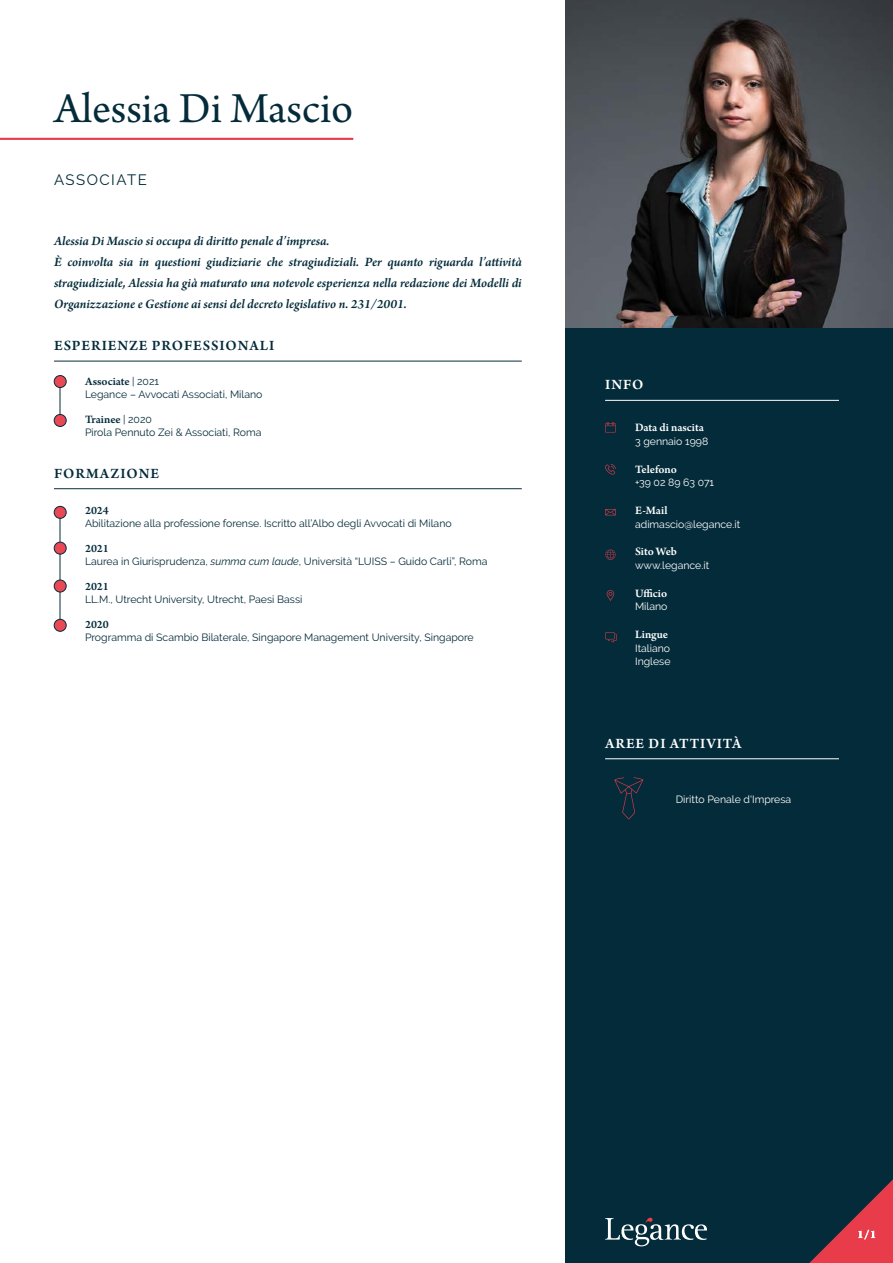
<style>
.page{position:relative;width:893px;height:1263px;background:#fff}
.page>*{position:absolute;margin:0;border:0;box-sizing:border-box;transform-origin:0 0}
.t1{font:45px "Arno Pro";color:#042b3a}
.t2{font:600 15px "Arno Pro";letter-spacing:.06em;color:#042b3a}
.t3{font:600 15px "Arno Pro";letter-spacing:.06em;color:#fff}
.t4{font:15px "Raleway";letter-spacing:.1em;color:#042b3a}
.t5{font:italic 600 13.5px/21px "Arno Pro";letter-spacing:-.005em;color:#042b3a}
.t6{font:600 12px "Arno Pro";color:#fff}
.t7{font:600 12px "Arno Pro";color:#042b3a}
.t8{font:10.5px "Raleway";color:#042b3a}
.t9{font:10.5px/13.5px "Raleway";color:#fff}
.s1{font-family:"Raleway";font-weight:400;font-size:10.5px}
.s2{font-style:italic}
</style>
<div class="page">
<div style="left:566px;top:0;width:327px;height:1263px;background:#042b3a"></div>
<svg style="left:605px;top:1218px;width:102px;height:28px"></svg>
<svg style="left:809px;top:1179px;width:84px;height:84px"></svg>
<hr style="left:54px;top:361px;width:468px;height:1px;background:#042d3b">
<hr style="left:54px;top:488px;width:468px;height:1px;background:#042d3b">
<hr style="left:605px;top:400px;width:234px;height:1px;background:#fff">
<hr style="left:605px;top:758px;width:234px;height:1px;background:#fff">
<svg style="left:607px;top:590px;width:7px;height:11px"></svg>
<svg style="left:605px;top:509px;width:11px;height:6px"></svg>
<svg style="left:605px;top:464px;width:11px;height:11px"></svg>
<svg style="left:605px;top:550px;width:11px;height:10px"></svg>
<svg style="left:605px;top:422px;width:11px;height:10px"></svg>
<svg style="left:605px;top:632px;width:12px;height:10px"></svg>
<svg style="left:614px;top:777px;width:29px;height:42px"></svg>
<hr style="left:60px;top:382px;width:1px;height:38px;background:#042d3b">
<div style="left:54px;top:376px;width:12px;height:12px;background:#e94854;border-radius:50%"></div>
<div style="left:54px;top:375px;width:12px;height:13px;border:1px solid #042b3a;border-radius:50%"></div>
<div style="left:54px;top:414px;width:12px;height:12px;background:#e94854;border-radius:50%"></div>
<div style="left:54px;top:414px;width:12px;height:13px;border:1px solid #042b3a;border-radius:50%"></div>
<hr style="left:60px;top:512px;width:1px;height:113px;background:#042d3b">
<div style="left:54px;top:506px;width:12px;height:12px;background:#e94854;border-radius:50%"></div>
<div style="left:54px;top:506px;width:12px;height:12px;border:1px solid #042b3a;border-radius:50%"></div>
<div style="left:54px;top:542px;width:12px;height:12px;background:#e94854;border-radius:50%"></div>
<div style="left:54px;top:542px;width:12px;height:12px;border:1px solid #042b3a;border-radius:50%"></div>
<div style="left:54px;top:580px;width:12px;height:12px;background:#e94854;border-radius:50%"></div>
<div style="left:54px;top:580px;width:12px;height:12px;border:1px solid #042b3a;border-radius:50%"></div>
<hr style="left:0;top:138px;width:353px;height:2px;background:#e83c4a">
<img style="left:566px;top:0;width:327px;height:327px">
<div style="left:54px;top:619px;width:12px;height:12px;background:#e94854;border-radius:50%"></div>
<div style="left:54px;top:619px;width:12px;height:12px;border:1px solid #042b3a;border-radius:50%"></div>
<h1 class="t1" style="left:54px;top:83px;width:301px">Alessia Di Mascio</h1>
<h2 class="t4" style="left:54px;top:171px;width:94px">ASSOCIATE</h2>
<p class="t5" style="left:54px;top:231px;width:469px">Alessia Di Mascio si occupa di diritto penale d’impresa.<br>È coinvolta sia in questioni giudiziarie che stragiudiziali. Per quanto riguarda l’attività stragiudiziale, Alessia ha già maturato una notevole esperienza nella redazione dei Modelli di Organizzazione e Gestione ai sensi del decreto legislativo n. 231/2001.</p>
<h2 class="t2" style="left:54px;top:337px;width:222px">ESPERIENZE PROFESSIONALI</h2>
<p class="t7" style="left:85px;top:375px;width:75px">Associate <span class="s1">| 2021</span></p>
<p class="t8" style="left:85px;top:388px;width:179px">Legance – Avvocati Associati, Milano</p>
<p class="t7" style="left:85px;top:413px;width:68px">Trainee <span class="s1">| 2020</span></p>
<p class="t8" style="left:85px;top:426px;width:178px">Pirola Pennuto Zei &amp; Associati, Roma</p>
<h2 class="t2" style="left:54px;top:465px;width:107px">FORMAZIONE</h2>
<p class="t7" style="left:85px;top:504px;width:25px">2024</p>
<p class="t8" style="left:85px;top:517px;width:368px">Abilitazione alla professione forense. Iscritto all’Albo degli Avvocati di Milano</p>
<p class="t7" style="left:85px;top:542px;width:25px">2021</p>
<p class="t8" style="left:85px;top:555px;width:404px">Laurea in Giurisprudenza, <span class="s2">summa cum laude</span>, Università “LUISS – Guido Carli”, Roma</p>
<p class="t7" style="left:85px;top:580px;width:25px">2021</p>
<p class="t8" style="left:85px;top:593px;width:219px">LL.M., Utrecht University, Utrecht, Paesi Bassi</p>
<p class="t7" style="left:85px;top:618px;width:25px">2020</p>
<p class="t8" style="left:85px;top:631px;width:390px">Programma di Scambio Bilaterale, Singapore Management University, Singapore</p>
<h2 class="t3" style="left:605px;top:376px;width:40px">INFO</h2>
<p class="t6" style="left:635px;top:421px;width:70px">Data di nascita</p>
<p class="t9" style="left:635px;top:434px;width:75px">3 gennaio 1998</p>
<p class="t6" style="left:635px;top:462px;width:43px">Telefono</p>
<p class="t9" style="left:635px;top:476px;width:81px">+39 02 89 63 071</p>
<p class="t6" style="left:635px;top:503px;width:34px">E-Mail</p>
<p class="t9" style="left:635px;top:517px;width:107px">adimascio@legance.it</p>
<p class="t6" style="left:635px;top:545px;width:43px">Sito Web</p>
<p class="t9" style="left:635px;top:558px;width:76px">www.legance.it</p>
<p class="t6" style="left:635px;top:586px;width:34px">Ufficio</p>
<p class="t9" style="left:635px;top:600px;width:34px">Milano</p>
<p class="t6" style="left:635px;top:628px;width:35px">Lingue</p>
<p class="t9" style="left:635px;top:641px;width:37px">Italiano<br>Inglese</p>
<h2 class="t3" style="left:605px;top:735px;width:138px">AREE DI ATTIVITÀ</h2>
<p class="t9" style="left:676px;top:793px;width:117px">Diritto Penale d'Impresa</p>
<p class="t6" style="left:857px;top:1228px;width:20px">1/1</p>
</div>
